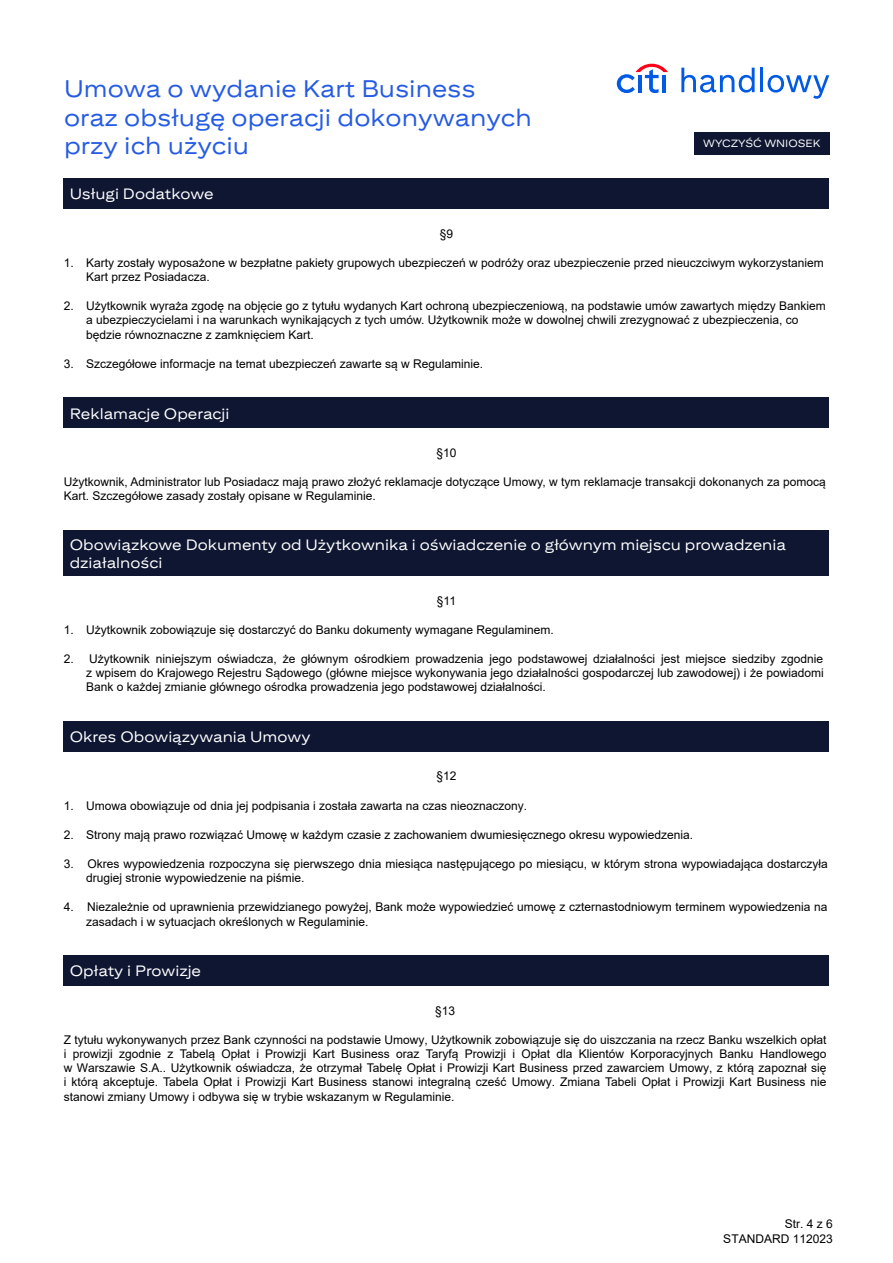
<style>
.page{position:relative;width:893px;height:1263px;background:#fff}
.page>*{position:absolute;margin:0;border:0;box-sizing:border-box;transform-origin:0 0}
.t1{font:24px/28.5px "Citi Sans Display";color:#255be3}
.t2{font:15px/18px "Citi Sans Display";color:#fff}
.t3{font:12px/14.1px "Arial";color:#000}
.t4{font:10.5px "Citi Sans Display";color:#fff}
.s1{font-style:inherit}
</style>
<div class="page">
<svg style="left:617px;top:64px;width:51px;height:29px"></svg>
<svg style="left:681px;top:68px;width:74px;height:25px"></svg>
<hr style="left:760px;top:68px;width:3px;height:24px;background:#005ae6">
<svg style="left:768px;top:75px;width:61px;height:24px"></svg>
<div style="left:64px;top:179px;width:765px;height:30px;background:#0f1632"></div>
<div style="left:64px;top:398px;width:765px;height:30px;background:#0f1632"></div>
<div style="left:64px;top:530px;width:765px;height:45px;background:#0f1632"></div>
<div style="left:64px;top:721px;width:765px;height:30px;background:#0f1632"></div>
<div style="left:64px;top:955px;width:765px;height:30px;background:#0f1632"></div>
<div style="left:694px;top:132px;width:135px;height:22px;background:#0f1632"></div>
<h1 class="t1" style="left:64px;top:74px;width:469px">Umowa o wydanie Kart Business oraz obsługę operacji dokonywanych przy ich użyciu</h1>
<p class="t2" style="left:70px;top:185px;width:145px">Usługi Dodatkowe</p>
<p class="t4" style="left:703px;top:137px;width:119px">WYCZYŚĆ WNIOSEK</p>
<p class="t3" style="left:440px;top:226px;width:15px">§9</p>
<p class="t3" style="left:86px;top:256px;width:739px;text-indent:-22px">1. Karty zostały wyposażone w bezpłatne pakiety grupowych ubezpieczeń w podróży oraz ubezpieczenie przed nieuczciwym wykorzystaniem<br>Kart przez Posiadacza.</p>
<p class="t3" style="left:86px;top:299px;width:741px;text-indent:-22px">2. Użytkownik wyraża zgodę na objęcie go z tytułu wydanych Kart ochroną ubezpieczeniową, na podstawie umów zawartych między Bankiem a ubezpieczycielami i na warunkach wynikających z tych umów. Użytkownik może w dowolnej chwili zrezygnować z ubezpieczenia, co będzie równoznaczne z zamknięciem Kart.</p>
<p class="t3" style="left:64px;top:356px;width:421px">3. Szczegółowe informacje na temat ubezpieczeń zawarte są w Regulaminie.</p>
<p class="t2" style="left:70px;top:404px;width:161px">Reklamacje Operacji</p>
<p class="t3" style="left:436px;top:446px;width:22px">§10</p>
<p class="t3" style="left:64px;top:475px;width:764px">Użytkownik, Administrator lub Posiadacz mają prawo złożyć reklamacje dotyczące Umowy, w tym reklamacje transakcji dokonanych za pomocą<br>Kart. Szczegółowe zasady zostały opisane w Regulaminie.</p>
<p class="t2" style="left:70px;top:535px;width:718px">Obowiązkowe Dokumenty od Użytkownika i oświadczenie o głównym miejscu prowadzenia działalności</p>
<p class="t3" style="left:437px;top:593px;width:21px">§11</p>
<p class="t3" style="left:64px;top:622px;width:491px">1. Użytkownik zobowiązuje się dostarczyć do Banku dokumenty wymagane Regulaminem.</p>
<p class="t3" style="left:86px;top:652px;width:739px;text-align:justify;text-indent:-22px">2. Użytkownik niniejszym oświadcza, że głównym ośrodkiem prowadzenia jego podstawowej działalności jest miejsce siedziby zgodnie z wpisem do Krajowego Rejestru Sądowego (główne miejsce wykonywania jego działalności gospodarczej lub zawodowej) i że powiadomi Bank o każdej zmianie głównego ośrodka prowadzenia jego podstawowej działalności.</p>
<p class="t2" style="left:70px;top:727px;width:242px">Okres Obowiązywania Umowy</p>
<p class="t3" style="left:436px;top:769px;width:22px">§12</p>
<p class="t3" style="left:64px;top:798px;width:465px">1. Umowa obowiązuje od dnia jej podpisania i została zawarta na czas nieoznaczony.</p>
<p class="t3" style="left:64px;top:827px;width:631px">2. Strony mają prawo rozwiązać Umowę w każdym czasie z zachowaniem dwumiesięcznego okresu wypowiedzenia.</p>
<p class="t3" style="left:86px;top:857px;width:743px;text-indent:-23px">3. Okres wypowiedzenia rozpoczyna się pierwszego dnia miesiąca następującego po miesiącu, w którym strona wypowiadająca dostarczyła drugiej stronie wypowiedzenie na piśmie.</p>
<p class="t3" style="left:86px;top:900px;width:743px;text-indent:-23px">4. Niezależnie od uprawnienia przewidzianego powyżej, Bank może wypowiedzieć umowę z czternastodniowym terminem wypowiedzenia na zasadach i w sytuacjach określonych w Regulaminie.</p>
<p class="t2" style="left:70px;top:962px;width:133px">Opłaty i Prowizje</p>
<p class="t3" style="left:435px;top:1003px;width:22px">§13</p>
<p class="t3" style="left:64px;top:1032px;width:764px;text-align:justify">Z tytułu wykonywanych przez Bank czynności na podstawie Umowy, Użytkownik zobowiązuje się do uiszczania na rzecz Banku wszelkich opłat i prowizji zgodnie z Tabelą Opłat i Prowizji Kart Business oraz Taryfą Prowizji i Opłat dla Klientów Korporacyjnych Banku Handlowego w Warszawie S.A.. Użytkownik oświadcza, że otrzymał Tabelę Opłat i Prowizji Kart Business przed zawarciem Umowy, z którą zapoznał się i którą akceptuje. Tabela Opłat i Prowizji Kart Business stanowi integralną cześć Umowy. Zmiana Tabeli Opłat i Prowizji Kart Business nie stanowi zmiany Umowy i odbywa się w trybie wskazanym w Regulaminie.</p>
<p class="t3" style="left:723px;top:1217px;width:111px;text-align:right"><span class="s1">Str.</span> 4 <span class="s1">z</span> 6<br>STANDARD 112023</p>
</div>
